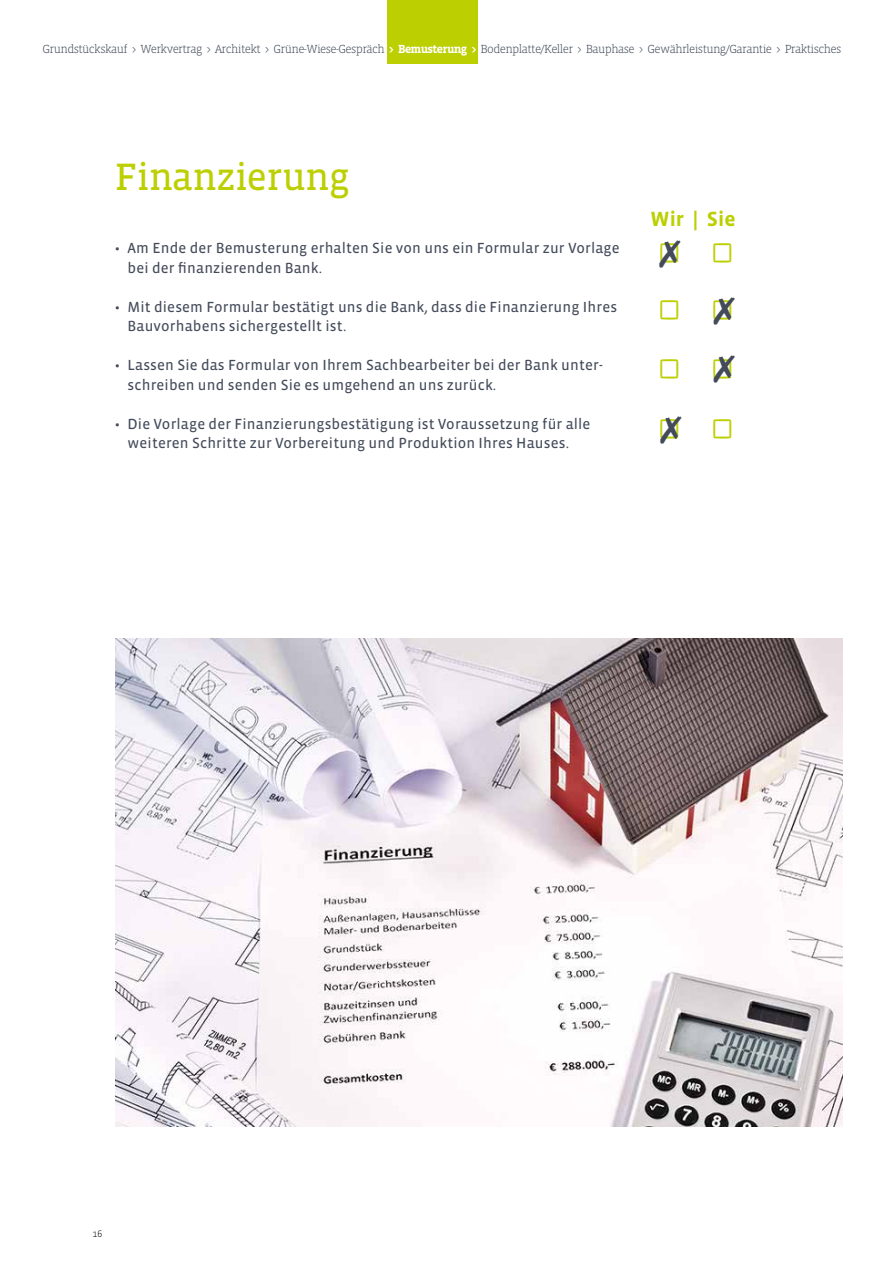
<style>
.page{position:relative;width:893px;height:1263px;background:#fff}
.page>*{position:absolute;margin:0;border:0;box-sizing:border-box;transform-origin:0 0}
.t1{font:39px "Vista Slab OT";letter-spacing:-.02em;color:#bccf00}
.t2{font:300 39px/58.5px "Vista Slab OT";color:#bccf00;text-align:justify}
.t3{font:700 21px "Vista Sans";color:#bccf00}
.t4{font:15px/19.5px "Vista Sans Reg";letter-spacing:.01em;color:#434b5a}
.t5{font:300 12px "Vista Slab OT";letter-spacing:-.05em;color:#434b5a}
.t6{font:300 9.75px "Vista Sans";color:#000}
.s1{font-weight:700;color:#fff}
</style>
<div class="page">
<img style="left:115px;top:639px;width:728px;height:487px">
<div style="left:387px;top:0;width:91px;height:64px;background:#bccf00"></div>
<p class="t5" style="left:43px;top:43px;width:800px">Grundstückskauf &gt; Werkvertrag &gt; Architekt &gt; Grüne-Wiese-Gespräch <span class="s1">&gt; Bemusterung &gt;</span> Bodenplatte/Keller &gt; Bauphase &gt; Gewährleistung/Garantie &gt; Praktisches</p>
<h1 class="t1" style="left:115px;top:157px;width:236px">Finanzierung</h1>
<p class="t4" style="left:128px;top:239px;width:494px;text-indent:-13px">• Am Ende der Bemusterung erhalten Sie von uns ein Formular zur Vorlage bei der finanzierenden Bank.</p>
<p class="t4" style="left:128px;top:297px;width:491px;text-indent:-13px">• Mit diesem Formular bestätigt uns die Bank, dass die Finanzierung Ihres<br>Bauvorhabens sichergestellt ist.</p>
<p class="t4" style="left:128px;top:356px;width:477px;text-indent:-13px">• Lassen Sie das Formular von Ihrem Sachbearbeiter bei der Bank unter&shy;schreiben und senden Sie es umgehend an uns zurück.</p>
<p class="t4" style="left:115px;top:414px;width:477px;text-align:center">• Die Vorlage der Finanzierungsbestätigung ist Voraussetzung für alle weiteren Schritte zur Vorbereitung und Produktion Ihres Hauses.</p>
<h2 class="t3" style="left:650px;top:208px;width:87px">Wir | Sie</h2>
<h1 class="t2" style="left:656px;top:225px;width:81px">L L L L L L L L</h1>
<p class="t6" style="left:92px;top:1229px;width:11px">16</p>
</div>
